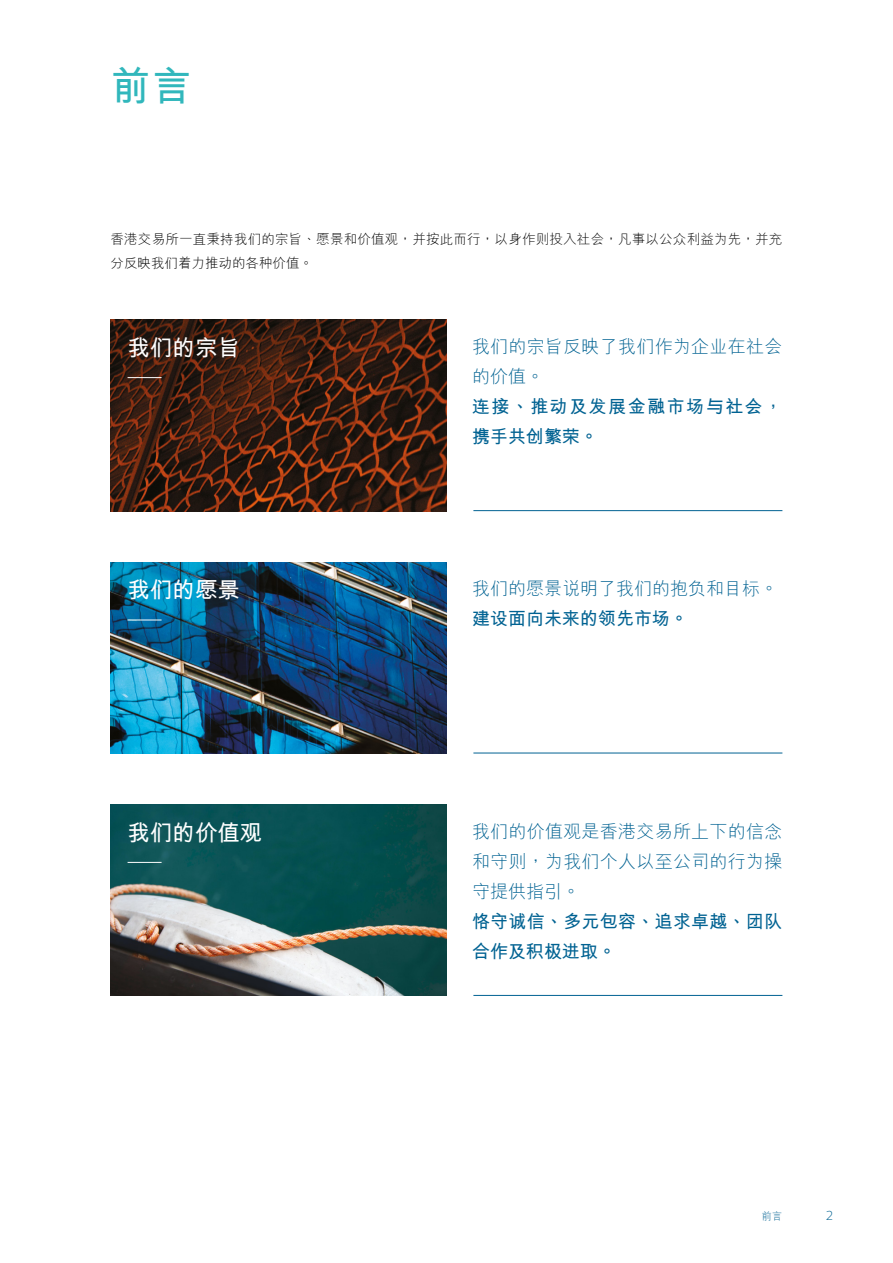
<style>
.page{position:relative;width:893px;height:1263px;background:#fff}
.page>*{position:absolute;margin:0;border:0;box-sizing:border-box;transform-origin:0 0}
.t1{font:700 40.5px "M Hei HKS";color:#31b7bc}
.t2{font:700 22.5px "M Hei HKS";color:#fff}
.t3{font:300 18px/30px "M Hei HKS";letter-spacing:.015em;color:#006292}
.t4{font:700 18px/30px "M Hei HKS";letter-spacing:.015em;color:#006292}
.t5{font:700 18px/30px "M Hei HKS";letter-spacing:.085em;color:#006292}
.t6{font:300 13.5px/24px "M Hei HKS";letter-spacing:.015em;color:#000}
.t7{font:300 13.5px "FS Elliot Pro";color:#006292}
.t8{font:300 10.5px "M Hei HKS";color:#006292}
</style>
<div class="page">
<img style="left:111px;top:804px;width:335px;height:192px">
<img style="left:111px;top:562px;width:335px;height:191px">
<img style="left:111px;top:320px;width:335px;height:191px">
<hr style="left:128px;top:377px;width:34px;height:1px;background:#fff">
<hr style="left:128px;top:620px;width:34px;height:1px;background:#fff">
<hr style="left:128px;top:862px;width:34px;height:1px;background:#fff">
<hr style="left:473px;top:510px;width:309px;height:1px;background:#006292">
<hr style="left:473px;top:753px;width:309px;height:1px;background:#006292">
<hr style="left:473px;top:995px;width:309px;height:1px;background:#006292">
<h1 class="t1" style="left:111px;top:57px;width:82px">前言</h1>
<p class="t6" style="left:111px;top:226px;width:673px">香港交易所一直秉持我們的宗旨、願景和價值觀，並按此而行，以身作則投入社會，凡事以公眾利益為先，並充分反映我們着力推動的各種價值。</p>
<p class="t2" style="left:128px;top:331px;width:114px">我們的宗旨</p>
<p class="t3" style="left:472px;top:330px;width:312px">我們的宗旨反映了我們作為企業在社會的價值。</p>
<p class="t5" style="left:472px;top:390px;width:312px">連接、推動及發展金融市場與社會，攜手共創繁榮。</p>
<p class="t2" style="left:128px;top:574px;width:114px">我們的願景</p>
<p class="t3" style="left:472px;top:573px;width:307px">我們的願景說明了我們的抱負和目標。</p>
<p class="t4" style="left:472px;top:602px;width:217px">建設面向未來的領先市場。</p>
<p class="t2" style="left:128px;top:816px;width:136px">我們的價值觀</p>
<p class="t3" style="left:472px;top:815px;width:312px;text-align:justify">我們的價值觀是香港交易所上下的信念和守則，為我們個人以至公司的行為操守提供指引。</p>
<p class="t4" style="left:472px;top:904px;width:312px">恪守誠信、多元包容、追求卓越、團隊合作及積極進取。</p>
<p class="t8" style="left:761px;top:1209px;width:22px">前言</p>
<p class="t7" style="left:826px;top:1207px;width:9px">2</p>
</div>
